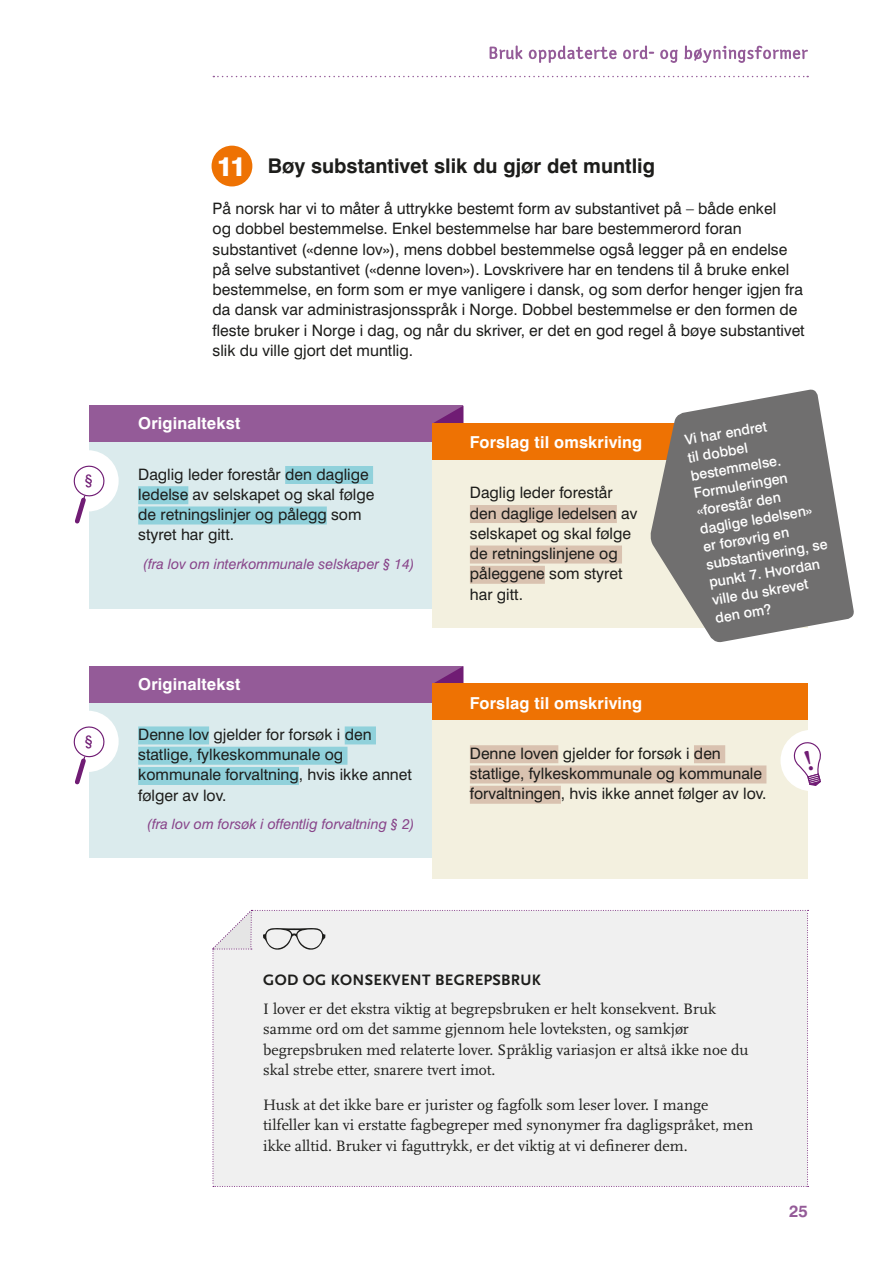
<style>
.page{position:relative;width:893px;height:1263px;background:#fff}
.page>*{position:absolute;margin:0;border:0;box-sizing:border-box;transform-origin:0 0}
.brødtekst{font:800 27px "Swiss 721 BT";color:#fff}
.Heading_2{font:700 20.25px "Swiss 721 BT";color:#1d1d1b}
.overskrift_bokser{font:700 16.5px "Swiss 721 BT";letter-spacing:.01em;color:#fff}
.t1{font:700 16.5px "Swiss 721 BT";color:#945b98}
.brødtekst-2{font:15.75px/20.2px "Swiss 721 BT";color:#1d1d1b}
.tekst_boks_brød{font:15.75px/20.2px "Swiss 721 BT";color:#1d1d1b}
.boksetekst_2{font:15.75px/20.2px "Scala";color:#1d1d1b}
.brødtekst-3{font:15.75px/20.2px "Scala";color:#1d1d1b}
.bokseoverskrift_2{font:700 15.75px "Scala Sans LF";letter-spacing:.02em;color:#1d1d1b}
.brødtekst-4{font:15.75px "Swiss 721 BT";color:#701c74}
.overskrift_bokser-2{font:500 14.25px/18px "Swiss 721 BT";color:#fff}
.lovtekst{font:italic 14.25px "Swiss 721 BT";color:#88458a}
</style>
<div class="page">
<svg style="left:213px;top:76px;width:595px;height:1px"></svg>
<svg style="left:490px;top:45px;width:318px;height:18px"></svg>
<div style="left:89px;top:410px;width:366px;height:198px;background:#dbebed"></div>
<div style="left:89px;top:670px;width:366px;height:187px;background:#dbebed"></div>
<div style="left:89px;top:406px;width:374px;height:36px;background:#945b98"></div>
<div style="left:89px;top:666px;width:374px;height:36px;background:#945b98"></div>
<svg style="left:434px;top:406px;width:29px;height:17px"></svg>
<svg style="left:432px;top:666px;width:31px;height:18px"></svg>
<div style="left:57px;top:450px;width:62px;height:61px;background:#fff;border-radius:50%"></div>
<div style="left:57px;top:711px;width:62px;height:61px;background:#fff;border-radius:50%"></div>
<div style="left:285px;top:466px;width:88px;height:18px;background:#90d1db"></div>
<div style="left:138px;top:486px;width:50px;height:18px;background:#90d1db"></div>
<div style="left:138px;top:506px;width:189px;height:18px;background:#90d1db"></div>
<div style="left:138px;top:726px;width:71px;height:18px;background:#90d1db"></div>
<div style="left:345px;top:726px;width:31px;height:18px;background:#90d1db"></div>
<div style="left:138px;top:747px;width:209px;height:18px;background:#90d1db"></div>
<div style="left:138px;top:767px;width:161px;height:18px;background:#90d1db"></div>
<div style="left:432px;top:423px;width:376px;height:205px;background:#f3f0df"></div>
<div style="left:432px;top:684px;width:376px;height:195px;background:#f3f0df"></div>
<div style="left:432px;top:423px;width:376px;height:36px;background:#ee7203"></div>
<div style="left:432px;top:684px;width:376px;height:36px;background:#ee7203"></div>
<div style="left:470px;top:505px;width:147px;height:18px;background:#d9c2b0"></div>
<div style="left:470px;top:545px;width:152px;height:18px;background:#d9c2b0"></div>
<div style="left:470px;top:566px;width:75px;height:18px;background:#d9c2b0"></div>
<div style="left:470px;top:745px;width:88px;height:18px;background:#d9c2b0"></div>
<div style="left:694px;top:745px;width:31px;height:18px;background:#d9c2b0"></div>
<div style="left:470px;top:765px;width:296px;height:18px;background:#d9c2b0"></div>
<div style="left:470px;top:786px;width:91px;height:18px;background:#d9c2b0"></div>
<div style="left:780px;top:730px;width:62px;height:61px;background:#fff;border-radius:50%"></div>
<div style="left:212px;top:146px;width:40px;height:40px;background:#ee7203;border-radius:50%"></div>
<svg style="left:73px;top:465px;width:32px;height:59px"></svg>
<svg style="left:649px;top:389px;width:205px;height:254px;fill:#706f6f"></svg>
<svg style="left:73px;top:726px;width:34px;height:59px"></svg>
<div style="left:212px;top:910px;width:596px;height:277px;background:#f0f0f0"></div>
<svg style="left:793px;top:480px;width:32px;height:46px"></svg>
<svg style="left:793px;top:742px;width:28px;height:44px"></svg>
<p class="brødtekst-4" style="left:85px;top:471px;width:9px">§</p>
<p class="brødtekst-4" style="left:85px;top:732px;width:9px">§</p>
<p class="brødtekst" style="left:217px;top:150px;width:31px">11</p>
<p class="Heading_2" style="left:268px;top:153px;width:389px">Bøy substantivet slik du gjør det muntlig</p>
<p class="brødtekst-2" style="left:213px;top:198px;width:594px">På norsk har vi to måter å uttrykke bestemt form av substantivet på – både enkel<br>og dobbel bestemmelse. Enkel bestemmelse har bare bestemmerord foran substantivet («denne lov»), mens dobbel bestemmelse også legger på en endelse på selve substantivet («denne loven»). Lovskrivere har en tendens til å bruke enkel bestemmelse, en form som er mye vanligere i dansk, og som derfor henger igjen fra da dansk var administrasjonsspråk i Norge. Dobbel bestemmelse er den formen de fleste bruker i Norge i dag, og når du skriver, er det en god regel å bøye substantivet slik du ville gjort det muntlig.</p>
<p class="overskrift_bokser" style="left:138px;top:413px;width:104px">Originaltekst</p>
<p class="tekst_boks_brød" style="left:138px;top:464px;width:238px">Daglig leder forestår den daglige ledelse av selskapet og skal følge de retningslinjer og pålegg som styret har gitt.</p>
<p class="lovtekst" style="left:143px;top:555px;width:273px">(fra lov om interkommunale selskaper § 14)</p>
<p class="overskrift_bokser" style="left:138px;top:674px;width:104px">Originaltekst</p>
<p class="tekst_boks_brød" style="left:138px;top:724px;width:275px">Denne lov gjelder for forsøk i den statlige, fylkeskommunale og kommunale forvaltning, hvis ikke annet følger av lov.</p>
<p class="lovtekst" style="left:147px;top:816px;width:269px">(fra lov om forsøk i offentlig forvaltning § 2)</p>
<p class="overskrift_bokser" style="left:470px;top:432px;width:174px">Forslag til omskriving</p>
<p class="tekst_boks_brød" style="left:470px;top:482px;width:169px">Daglig leder forestår den daglige ledelsen av selskapet og skal følge de retningslinjene og påleggene som styret har gitt.</p>
<p class="overskrift_bokser-2" style="left:682px;top:431px;width:125px;rotate:-10deg">Vi har endret<br>til dobbel bestemmelse.<br>Formuleringen «forestår den daglige ledelsen» er forøvrig en substantivering, se punkt 7. Hvordan ville du skrevet den om?</p>
<p class="overskrift_bokser" style="left:470px;top:693px;width:174px">Forslag til omskriving</p>
<p class="tekst_boks_brød" style="left:470px;top:743px;width:298px">Denne loven gjelder for forsøk i den statlige, fylkeskommunale og kommunale forvaltningen, hvis ikke annet følger av lov.</p>
<p class="bokseoverskrift_2" style="left:263px;top:972px;width:279px">GOD OG KONSEKVENT BEGREPSBRUK</p>
<p class="boksetekst_2" style="left:263px;top:999px;width:487px">I lover er det ekstra viktig at begrepsbruken er helt konsekvent. Bruk samme ord om det samme gjennom hele lovteksten, og samkjør begrepsbruken med relaterte lover. Språklig variasjon er altså ikke noe du skal strebe etter, snarere tvert imot.</p>
<p class="brødtekst-3" style="left:263px;top:1095px;width:491px">Husk at det ikke bare er jurister og fagfolk som leser lover. I mange tilfeller kan vi erstatte fagbegreper med synonymer fra dagligspråket, men ikke alltid. Bruker vi faguttrykk, er det viktig at vi definerer dem.</p>
<p class="t1" style="left:789px;top:1201px;width:20px">25</p>
</div>
